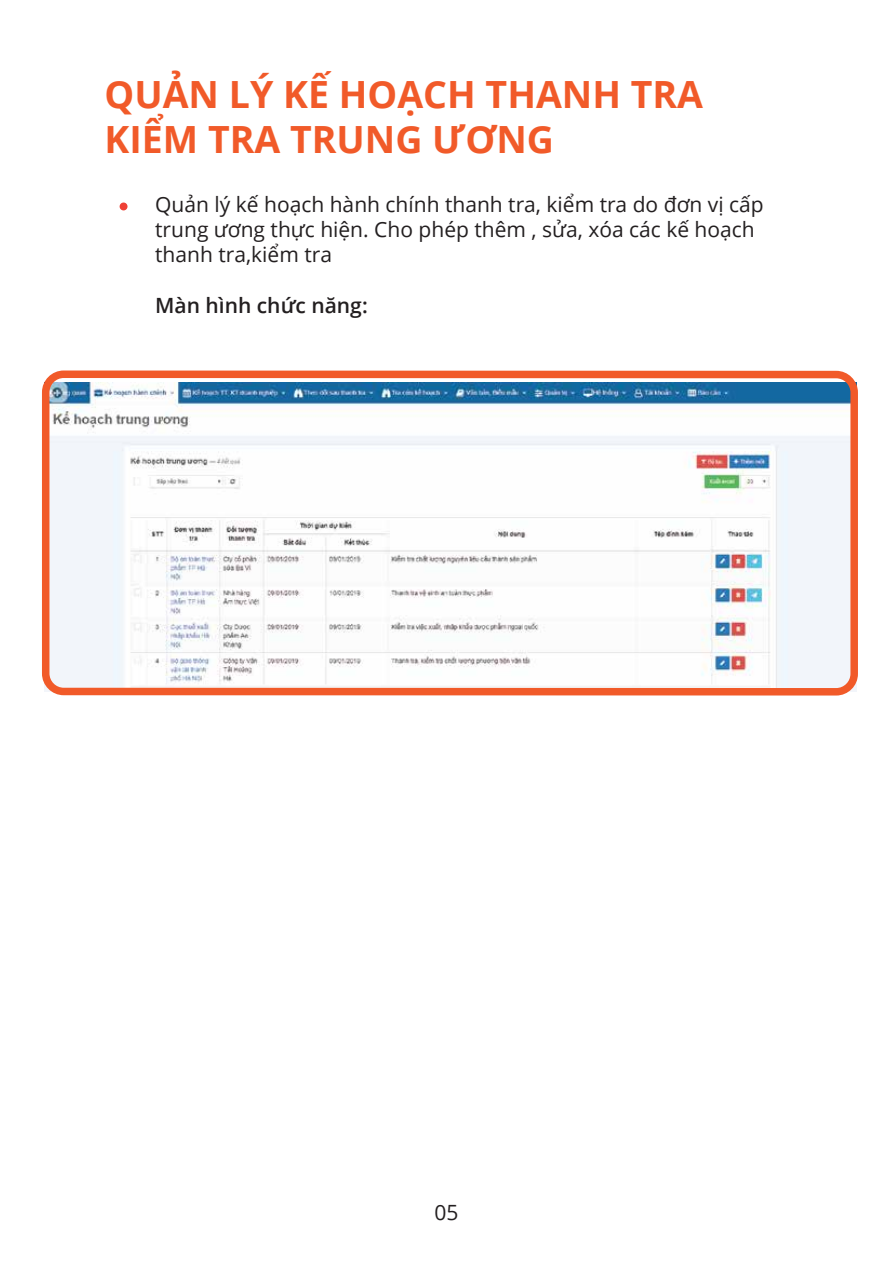
<style>
.page{position:relative;width:893px;height:1263px;background:#fff}
.page>*{position:absolute;margin:0;border:0;box-sizing:border-box;transform-origin:0 0}
.t1{font:700 37.5px/45px "Open Sans";color:#f15a29}
.t2{font:21px/25.2px "Open Sans";color:#231f20}
.t3{font:600 21px "Open Sans";color:#231f20}
</style>
<div class="page">
<img style="left:45px;top:383px;width:811px;height:309px">
<div style="left:120px;top:203px;width:8px;height:7px;background:#ef4136;border-radius:50%"></div>
<div style="left:42px;top:370px;width:816px;height:325px;border:8px solid #f15a29;border-radius:18px"></div>
<h1 class="t1" style="left:105px;top:71px;width:600px">QUẢN LÝ KẾ HOẠCH THANH TRA<br>KIỂM TRA TRUNG ƯƠNG</h1>
<p class="t2" style="left:155px;top:191px;width:610px">Quản lý kế hoạch hành chính thanh tra, kiểm tra do đơn vị cấp trung ương thực hiện. Cho phép thêm , sửa, xóa các kế hoạch thanh tra,kiểm tra</p>
<p class="t3" style="left:155px;top:291px;width:214px">Màn hình chức năng:</p>
<p class="t2" style="left:434px;top:1200px;width:26px">05</p>
</div>
